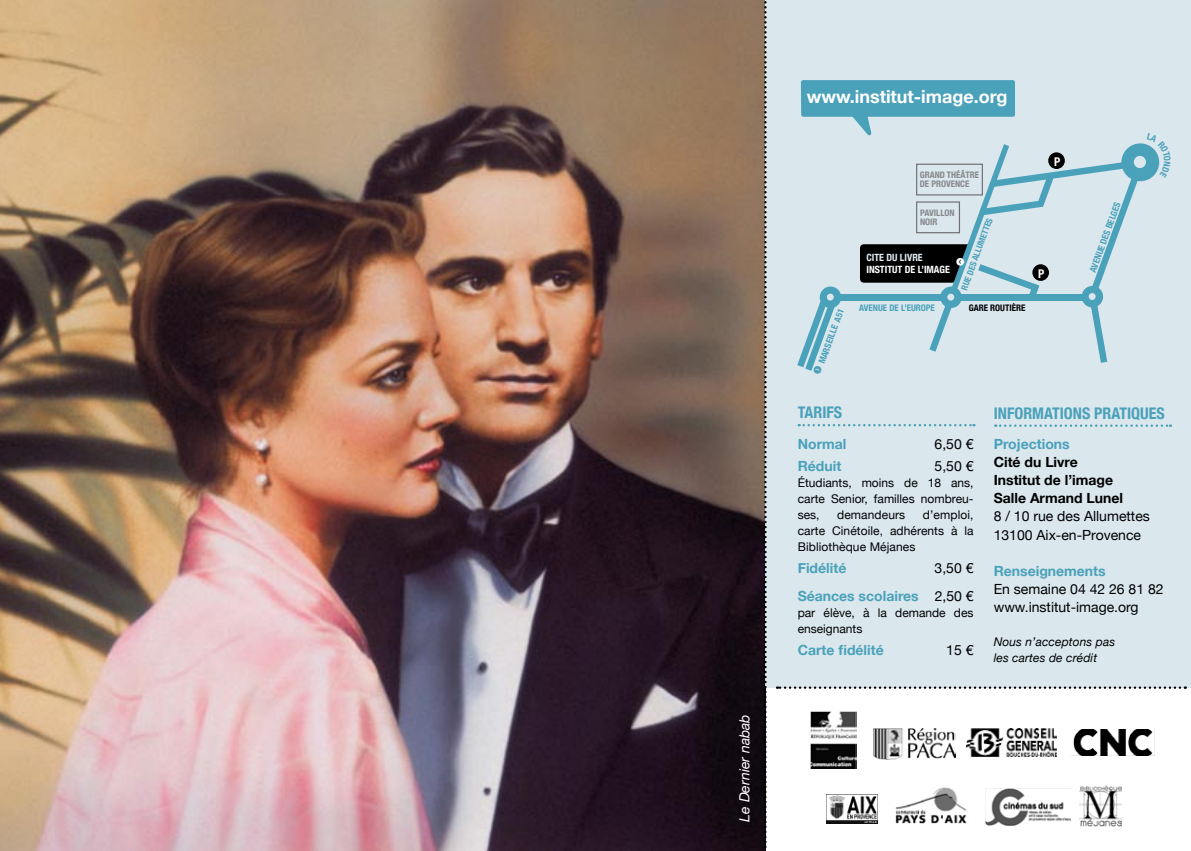
<style>
.page{position:relative;width:1191px;height:851px;background:#fff}
.page>*{position:absolute;margin:0;border:0;box-sizing:border-box;transform-origin:0 0}
.t1{font:700 18px "Helvetica Neue";color:#fff}
.t2{font:700 condensed 16px "Helvetica Neue";color:#4aa1ba}
.t3{font:14px/18px "Helvetica Neue";color:#000}
.t4{font:700 14px/28px "Helvetica Neue";color:#4aa1ba;text-align:right}
.t5{font:700 14px/18px "Helvetica Neue";color:#000}
.t6{font:italic 14px "Helvetica Neue";letter-spacing:-.005em;color:#fff}
.t7{font:12px/16px "Helvetica Neue";color:#000;text-align:justify}
.t8{font:italic 12px/16px "Helvetica Neue";letter-spacing:.01em;color:#000}
.t9{font:700 condensed 12px "Helvetica Neue";color:#fff}
.t10{font:700 condensed 10px "Helvetica Neue";color:#fff}
.t11{font:700 condensed 10px "Helvetica Neue";color:#e2ecf1}
.t12{font:9.6px "Button Bonus Circle Negative";color:#fff}
.t13{font:700 condensed 9px "Helvetica Neue";color:#4aa1ba}
.t14{font:700 condensed 9px/9.6px "Helvetica Neue";color:#87888a}
.t15{font:700 condensed 9px "Helvetica Neue";color:#000}
.t16{font:700 condensed 8.6px "Helvetica Neue";color:#4aa1ba}
.s1{font-family:"Button Bonus Circle Negative";font-weight:400;font-stretch:normal;font-size:9.6px}
.s2{font-weight:400;color:#000}
</style>
<div class="page">
<img style="left:0;top:0;width:764px;height:850px">
<div style="left:765px;top:0;width:426px;height:687px;background:#dae7ed"></div>
<img style="left:1073px;top:729px;width:80px;height:25px">
<img style="left:873px;top:728px;width:82px;height:31px">
<img style="left:965px;top:728px;width:91px;height:29px">
<img style="left:810px;top:711px;width:46px;height:57px">
<img style="left:895px;top:787px;width:72px;height:37px">
<img style="left:826px;top:794px;width:52px;height:29px">
<svg style="left:777px;top:686px;width:408px;height:2px"></svg>
<svg style="left:995px;top:424px;width:176px;height:3px"></svg>
<svg style="left:798px;top:424px;width:176px;height:2px"></svg>
<img style="left:985px;top:788px;width:85px;height:37px">
<img style="left:1079px;top:785px;width:42px;height:41px">
<svg style="left:764px;top:0;width:2px;height:851px"></svg>
<svg style="left:797px;top:80px;width:363px;height:291px"></svg>
<p class="t6" style="left:733px;top:821px;width:109px;rotate:-90deg">Le Dernier nabab</p>
<h1 class="t1" style="left:806px;top:81px;width:202px">www.institut-image.org</h1>
<p class="t13" style="left:810px;top:372px;width:72px;rotate:-70deg"><span class="s1">f</span> MARSEILLE A51</p>
<p class="t14" style="left:919px;top:169px;width:61px">GRAND THÉÂTRE<br>DE PROVENCE</p>
<p class="t14" style="left:920px;top:207px;width:36px">PAVILLON<br>NOIR</p>
<p class="t16" style="left:957px;top:287px;width:77px;rotate:-70deg">RUE DES ALLUMETTES</p>
<p class="t15" style="left:968px;top:300px;width:58px">GARE ROUTIÈRE</p>
<p class="t11" style="left:866px;top:249px;width:58px">CITE DU LIVRE</p>
<p class="t10" style="left:866px;top:261px;width:85px">INSTITUT DE L’IMAGE</p>
<p class="t13" style="left:859px;top:300px;width:77px">AVENUE DE L’EUROPE</p>
<p class="t12" style="left:965px;top:265px;width:11px;rotate:-180deg">f</p>
<p class="t9" style="left:1054px;top:151px;width:8px">P</p>
<p class="t9" style="left:1038px;top:263px;width:8px">P</p>
<p class="t13" style="left:1085px;top:269px;width:76px;rotate:-70deg">AVENUE DES BELGES</p>
<h2 class="t2" style="left:797px;top:399px;width:46px">TARIFS</h2>
<p class="t4" style="left:797px;top:429px;width:50px">Normal</p>
<p class="t3" style="left:934px;top:434px;width:40px">6,50 €</p>
<p class="t4" style="left:797px;top:451px;width:45px">Réduit</p>
<p class="t3" style="left:934px;top:456px;width:40px">5,50 €</p>
<p class="t7" style="left:797px;top:473px;width:177px">Étudiants, moins de 18 ans, carte Senior, familles nombreu&shy;ses,</p>
<p class="t7" style="left:797px;top:505px;width:177px;text-indent:125px">d’emploi, carte Cinétoile, adhérents à la Bibliothèque Méjanes</p>
<p class="t4" style="left:797px;top:553px;width:50px">Fidélité</p>
<p class="t7" style="left:837px;top:505px;width:70px">demandeurs</p>
<p class="t4" style="left:797px;top:553px;width:177px"><span class="s2">3,50 €<br></span>Séances scolaires <span class="s2">2,50 €</span></p>
<p class="t7" style="left:797px;top:603px;width:177px">par élève, à la demande des enseignants</p>
<p class="t4" style="left:797px;top:635px;width:88px">Carte fidélité</p>
<p class="t3" style="left:946px;top:640px;width:29px">15 €</p>
<h2 class="t2" style="left:993px;top:399px;width:172px">INFORMATIONS PRATIQUES</h2>
<p class="t4" style="left:993px;top:429px;width:77px">Projections</p>
<p class="t5" style="left:993px;top:452px;width:131px">Cité du Livre<br>Institut de l’image<br>Salle Armand Lunel</p>
<p class="t3" style="left:993px;top:506px;width:158px">8 / 10 rue des Allumettes<br>13100 Aix-en-Provence</p>
<p class="t4" style="left:993px;top:555px;width:113px">Renseignements</p>
<p class="t3" style="left:993px;top:578px;width:171px">En semaine 04 42 26 81 82 www.institut-image.org</p>
<p class="t8" style="left:993px;top:632px;width:123px">Nous n’acceptons pas les cartes de crédit</p>
</div>
